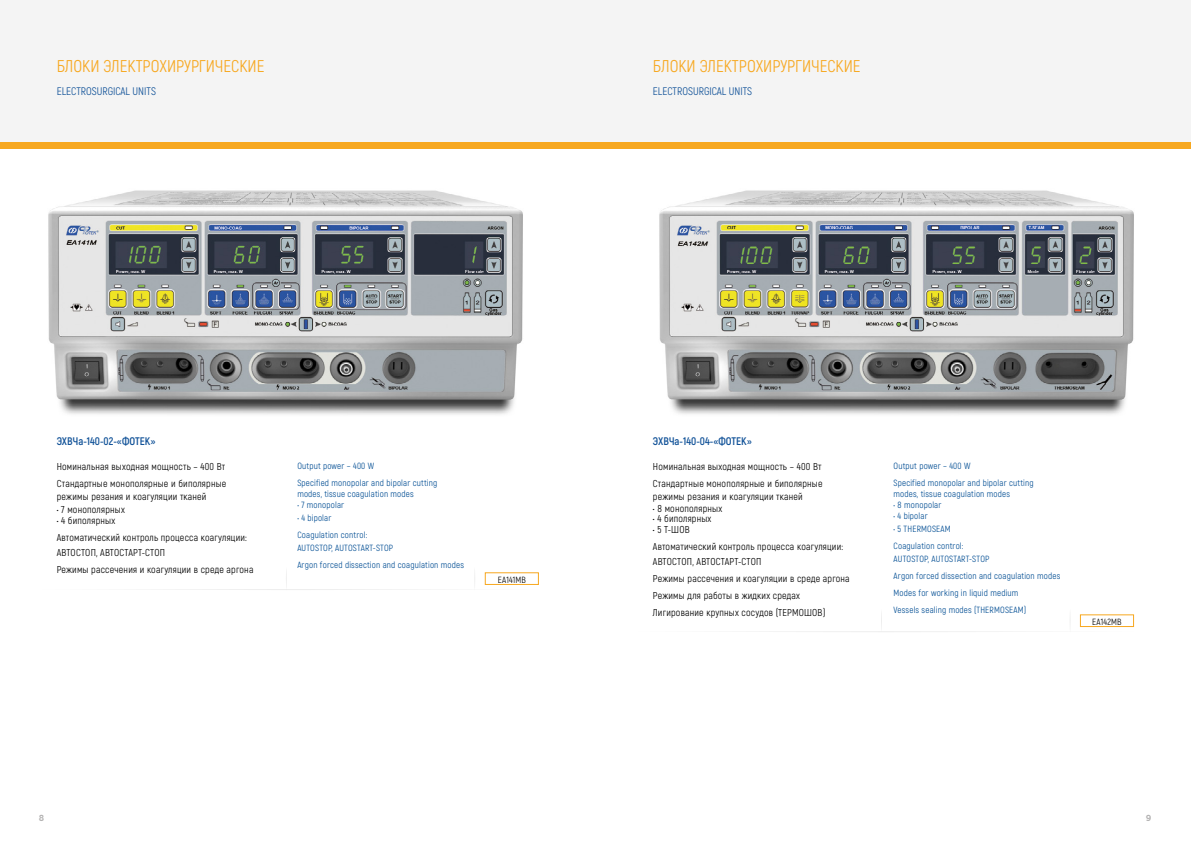
<style>
.page{position:relative;width:1191px;height:842px;background:#fff}
.page>*{position:absolute;margin:0;border:0;box-sizing:border-box;transform-origin:0 0}
.t1{font:17px "Akrobat";color:#f7a820}
.t2{font:11px "Akrobat";color:#115298}
.t3{font:700 11px "Akrobat";color:#115298}
.t4{font:10px/17px "Akrobat";letter-spacing:.02em;color:#000}
.t5{font:9px/17px "Akrobat";letter-spacing:.02em;color:#004d93}
.t6{font:9px "Akrobat";letter-spacing:.02em;color:#000}
.t7{font:700 9px "Acrom";color:#b3b2b2}
</style>
<div class="page">
<div style="left:595px;top:140px;width:596px;height:9px;background:#f7a820"></div>
<div style="left:0;top:140px;width:595px;height:9px;background:#f7a820"></div>
<div style="left:595px;top:0;width:596px;height:142px;background:#f4f4f4"></div>
<div style="left:0;top:0;width:595px;height:142px;background:#f4f4f4"></div>
<img style="left:48px;top:190px;width:475px;height:225px">
<svg style="left:175px;top:571px;width:364px;height:19px"></svg>
<img style="left:659px;top:190px;width:475px;height:225px">
<svg style="left:769px;top:613px;width:365px;height:19px"></svg>
<h1 class="t1" style="left:57px;top:56px;width:209px">БЛОКИ ЭЛЕКТРОХИРУРГИЧЕСКИЕ</h1>
<p class="t2" style="left:57px;top:85px;width:101px">ELECTROSURGICAL UNITS</p>
<h1 class="t1" style="left:653px;top:56px;width:209px">БЛОКИ ЭЛЕКТРОХИРУРГИЧЕСКИЕ</h1>
<p class="t2" style="left:653px;top:85px;width:101px">ELECTROSURGICAL UNITS</p>
<p class="t3" style="left:57px;top:435px;width:100px">ЭХВЧа-140-02-«ФОТЕК»</p>
<p class="t4" style="left:57px;top:458px;width:171px">Номинальная выходная мощность – 400 Вт<br>Стандартные монополярные и биполярные</p>
<p class="t4" style="left:57px;top:488px;width:151px">режимы резания и коагуляции тканей</p>
<p class="t4" style="left:57px;top:501px;width:70px">• 7 монополярных</p>
<p class="t4" style="left:57px;top:512px;width:192px">• 4 биполярных<br>Автоматический контроль процесса коагуляции:</p>
<p class="t4" style="left:57px;top:544px;width:198px">АВТОСТОП, АВТОСТАРТ-СТОП<br>Режимы рассечения и коагуляции в среде аргона</p>
<p class="t5" style="left:297px;top:457px;width:142px">Output power – 400 W<br>Specified monopolar and bipolar cutting</p>
<p class="t5" style="left:297px;top:485px;width:118px">modes, tissue coagulation modes</p>
<p class="t5" style="left:297px;top:496px;width:48px">• 7 monopolar</p>
<p class="t5" style="left:297px;top:509px;width:71px">• 4 bipolar<br>Coagulation control:</p>
<p class="t5" style="left:297px;top:539px;width:168px">AUTOSTOP, AUTOSTART-STOP<br>Argon forced dissection and coagulation modes</p>
<p class="t6" style="left:498px;top:574px;width:30px">ЕА141МВ</p>
<p class="t3" style="left:653px;top:435px;width:100px">ЭХВЧа-140-04-«ФОТЕК»</p>
<p class="t4" style="left:653px;top:458px;width:171px">Номинальная выходная мощность – 400 Вт<br>Стандартные монополярные и биполярные</p>
<p class="t4" style="left:653px;top:488px;width:151px">режимы резания и коагуляции тканей</p>
<p class="t4" style="left:653px;top:500px;width:71px">• 8 монополярных</p>
<p class="t4" style="left:653px;top:510px;width:60px">• 4 биполярных</p>
<p class="t4" style="left:653px;top:521px;width:192px">• 5 Т-ШОВ<br>Автоматический контроль процесса коагуляции:</p>
<p class="t4" style="left:653px;top:553px;width:198px">АВТОСТОП, АВТОСТАРТ-СТОП<br>Режимы рассечения и коагуляции в среде аргона Режимы для работы в жидких средах Лигирование крупных сосудов (ТЕРМОШОВ)</p>
<p class="t5" style="left:893px;top:457px;width:142px">Output power – 400 W<br>Specified monopolar and bipolar cutting</p>
<p class="t5" style="left:893px;top:485px;width:118px">modes, tissue coagulation modes</p>
<p class="t5" style="left:893px;top:496px;width:49px">• 8 monopolar</p>
<p class="t5" style="left:893px;top:507px;width:36px">• 4 bipolar</p>
<p class="t5" style="left:893px;top:520px;width:71px">• 5 THERMOSEAM<br>Coagulation control:</p>
<p class="t5" style="left:893px;top:550px;width:168px">AUTOSTOP, AUTOSTART-STOP<br>Argon forced dissection and coagulation modes Modes for working in liquid medium<br>Vessels sealing modes (THERMOSEAM)</p>
<p class="t6" style="left:1092px;top:616px;width:31px">ЕА142МВ</p>
<p class="t7" style="left:39px;top:811px;width:7px">8</p>
<p class="t7" style="left:1145px;top:811px;width:7px">9</p>
</div>
